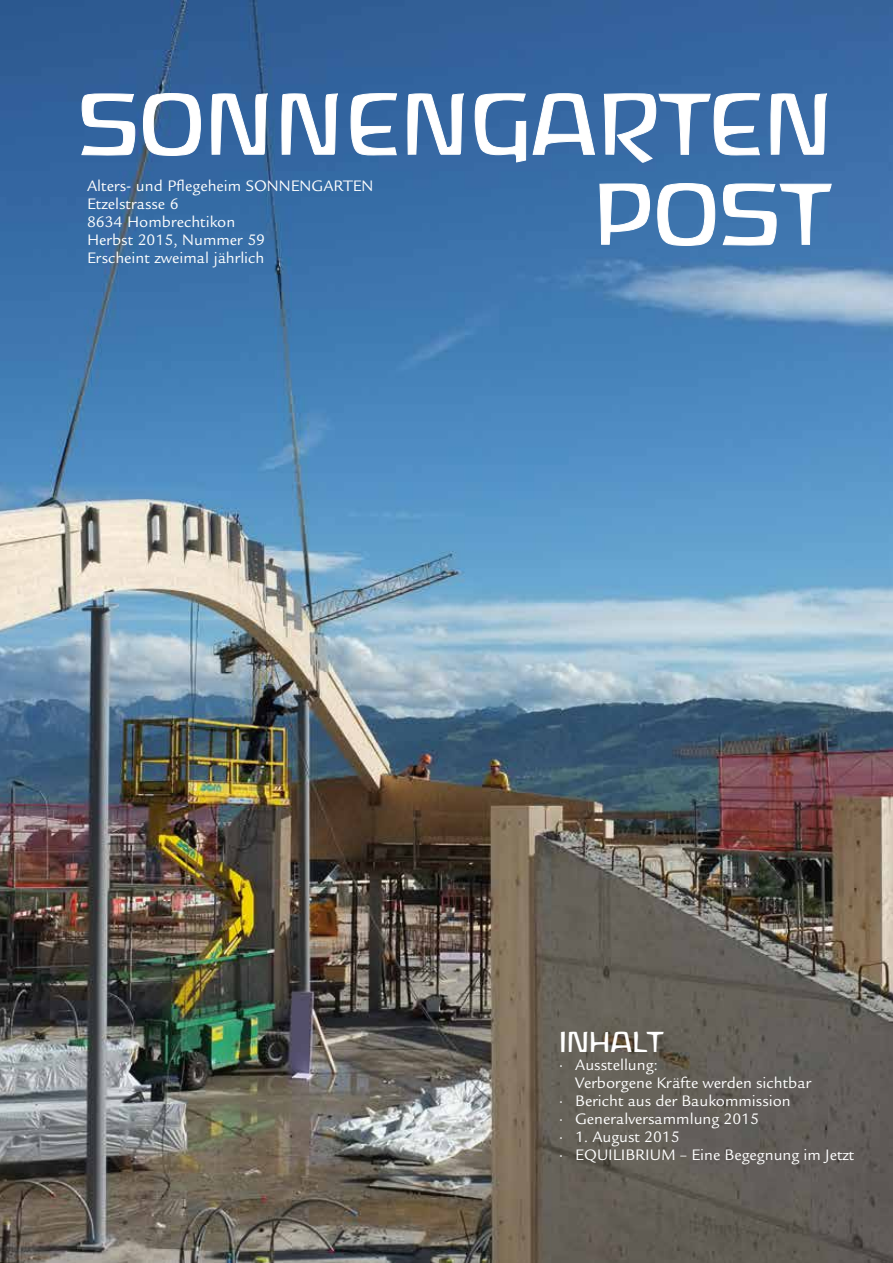
<style>
.page{position:relative;width:893px;height:1263px;background:#fff}
.page>*{position:absolute;margin:0;border:0;box-sizing:border-box;transform-origin:0 0}
.t1{font:89.4px/90px "ROWEIDE Normal";letter-spacing:.01em;color:#fff;text-align:right}
.t2{font:30px "ROWEIDE Normal";color:#fff}
.t3{font:16.5px/18px "Legacy Sans";color:#fff}
</style>
<div class="page">
<img style="left:0;top:0;width:893px;height:1263px">
<svg style="left:81px;top:93px;width:55px;height:63px;background:#4672a7"></svg>
<svg style="left:143px;top:93px;width:58px;height:63px;background:#4770a0"></svg>
<svg style="left:211px;top:93px;width:57px;height:62px;background:#4974a6"></svg>
<svg style="left:281px;top:93px;width:58px;height:62px;background:#4975aa"></svg>
<svg style="left:350px;top:93px;width:48px;height:63px;background:#4874a9"></svg>
<svg style="left:407px;top:93px;width:58px;height:62px;background:#4b77ab"></svg>
<svg style="left:474px;top:93px;width:52px;height:70px;background:#4875ab"></svg>
<svg style="left:532px;top:93px;width:63px;height:62px;background:#4875ab"></svg>
<svg style="left:603px;top:93px;width:158px;height:70px;background:#4877ac"></svg>
<svg style="left:770px;top:93px;width:58px;height:62px;background:#507cb1"></svg>
<svg style="left:599px;top:183px;width:51px;height:62px;background:#4e80b3"></svg>
<svg style="left:657px;top:183px;width:59px;height:63px;background:#4e80b4"></svg>
<svg style="left:722px;top:183px;width:110px;height:63px;background:#4d80b4"></svg>
<h1 class="t1" style="left:78px;top:78px;width:755px">SONNENGARTEN<br>POST</h1>
<p class="t3" style="left:87px;top:177px;width:288px">Alters- und Pflegeheim SONNENGARTEN<br>Etzelstrasse 6<br>8634 Hombrechtikon<br>Herbst 2015, Nummer 59<br>Erscheint zweimal jährlich</p>
<h2 class="t2" style="left:559px;top:1025px;width:106px">INHALT</h2>
<p class="t3" style="left:559px;top:1056px;width:101px">· Ausstellung:</p>
<p class="t3" style="left:575px;top:1074px;width:237px">Verborgene Kräfte werden sichtbar</p>
<p class="t3" style="left:559px;top:1092px;width:233px">· Bericht aus der Baukommission</p>
<p class="t3" style="left:559px;top:1110px;width:202px">· Generalversammlung 2015</p>
<p class="t3" style="left:559px;top:1128px;width:122px">· 1. August 2015</p>
<p class="t3" style="left:559px;top:1146px;width:297px">· EQUILIBRIUM – Eine Begegnung im Jetzt</p>
</div>
